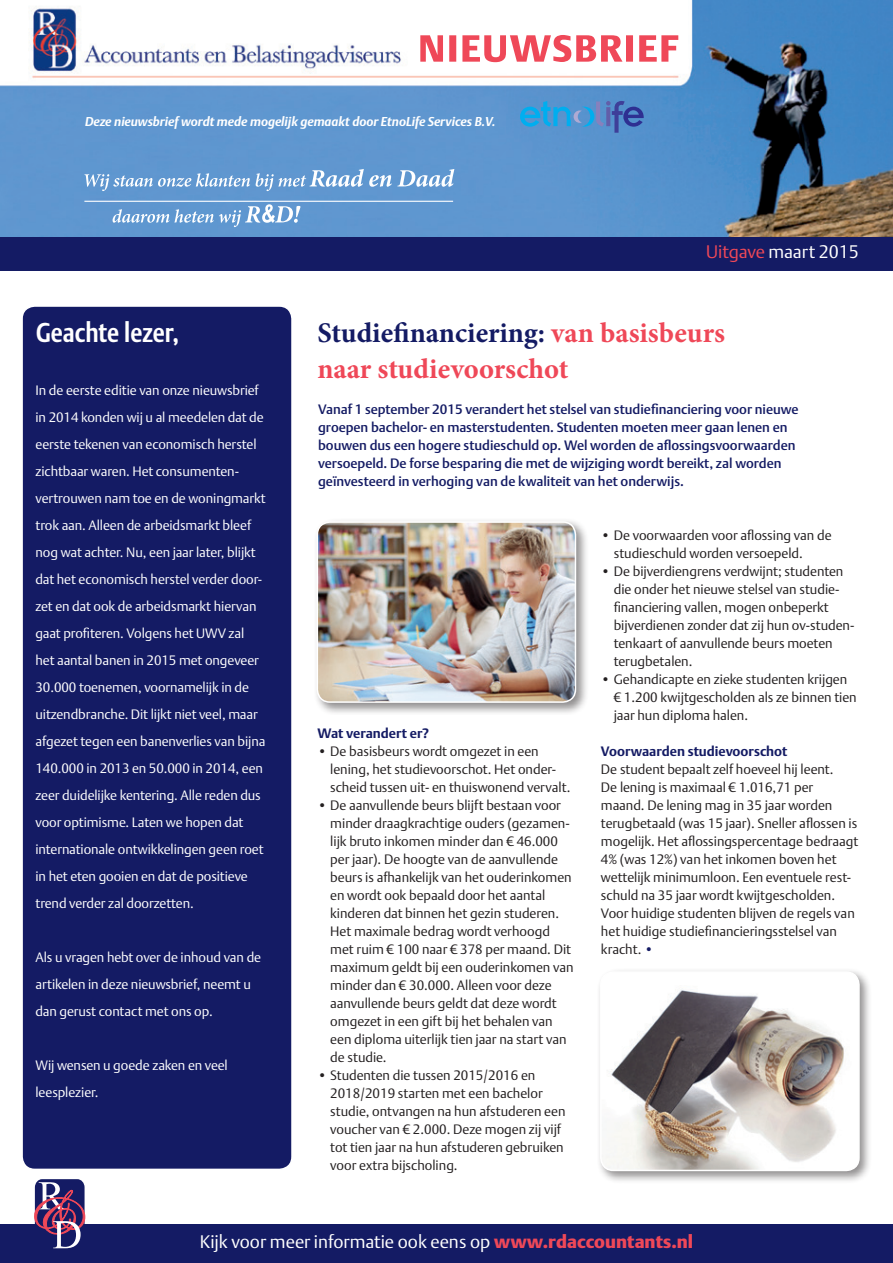
<style>
.page{position:relative;width:893px;height:1263px;background:#fff}
.page>*{position:absolute;margin:0;border:0;box-sizing:border-box;transform-origin:0 0}
.t1{font:700 28.5px/36px "Minion Pro";color:#ef4858}
.t2{font:700 27px "DTL Argo T";letter-spacing:-.005em;color:#fff;scale:.83 1}
.t3{font:300 18px "DTL Argo T";color:#fff}
.t4{font:300 13.5px/18px "DTL Argo T";color:#231f20}
.t5{font:300 13.5px/27px "DTL Argo T";letter-spacing:-.005em;color:#fff}
.t6{font:500 13.5px/18px "DTL Argo T";color:#141b64}
.t7{font:700 13.5px "DTL Argo T";color:#141b64}
.t8{font:italic 700 12.75px "DTL Argo T";letter-spacing:-.005em;color:#fff}
.s1{color:#ef4858}
.s2{color:#141b64}
.s3{font-weight:900;color:#ef4858}
</style>
<div class="page">
<div style="left:0;top:235px;width:893px;height:35px;background:#141b64"></div>
<div style="left:0;top:1224px;width:893px;height:39px;background:#141b64"></div>
<div style="left:22px;top:306px;width:270px;height:863px;background:#141b64;border-radius:13px"></div>
<div style="left:21px;top:305px;width:272px;height:865px;border:2px solid #fff;border-radius:13px"></div>
<img style="left:0;top:0;width:893px;height:236px">
<svg style="left:113px;top:204px;width:188px;height:23px;background:#7fabd9"></svg>
<svg style="left:84px;top:169px;width:370px;height:22px;background:#7fabd9"></svg>
<hr style="left:84px;top:201px;width:369px;height:1px;background:#fff">
<svg style="left:420px;top:35px;width:258px;height:27px"></svg>
<svg style="left:520px;top:101px;width:124px;height:32px;background:#488ccb"></svg>
<div style="left:313px;top:518px;width:276px;height:197px;background:#231f20;opacity:.5"></div>
<img style="left:317px;top:522px;width:258px;height:180px">
<div style="left:317px;top:521px;width:259px;height:182px;border:2px solid #fff;border-radius:13px"></div>
<div style="left:596px;top:968px;width:276px;height:216px;background:#231f20;opacity:.5"></div>
<img style="left:601px;top:972px;width:258px;height:198px">
<div style="left:600px;top:971px;width:260px;height:200px;border:2px solid #fff;border-radius:13px"></div>
<div style="left:35px;top:1179px;width:50px;height:72px;background:#141b64;border-radius:8px"></div>
<svg style="left:34px;top:1182px;width:51px;height:66px"></svg>
<p class="t8" style="left:85px;top:114px;width:412px">Deze nieuwsbrief wordt mede mogelijk gemaakt door EtnoLife Services B.V.</p>
<h3 class="t3" style="left:706px;top:241px;width:154px"><span class="s1">Uitgave</span> maart 2015</h3>
<h2 class="t2" style="left:36px;top:316px;width:174px">Geachte lezer,</h2>
<p class="t5" style="left:36px;top:377px;width:232px">In de eerste editie van onze nieuwsbrief in 2014 konden wij u al meedelen dat de eerste tekenen van economisch herstel zichtbaar waren. Het consumenten&shy;vertrouwen nam toe en de woningmarkt trok aan. Alleen de arbeidsmarkt bleef nog wat achter. Nu, een jaar later, blijkt dat het economisch herstel verder door&shy;zet en dat ook de arbeidsmarkt hiervan gaat profiteren. Volgens het UWV zal het aantal banen in 2015 met ongeveer 30.000 toenemen, voornamelijk in de uitzendbranche. Dit lijkt niet veel, maar afgezet tegen een banenverlies van bijna 140.000 in 2013 en 50.000 in 2014, een zeer duidelijke kentering. Alle reden dus voor optimisme. Laten we hopen dat internationale ontwikkelingen geen roet in het eten gooien en dat de positieve trend verder zal doorzetten.</p>
<p class="t5" style="left:36px;top:944px;width:227px">Als u vragen hebt over de inhoud van de artikelen in deze nieuwsbrief, neemt u dan gerust contact met ons op.</p>
<p class="t5" style="left:36px;top:1052px;width:194px">Wij wensen u goede zaken en veel leesplezier.</p>
<h1 class="t1" style="left:317px;top:315px;width:409px"><span class="s2">Studiefinanciering:</span> van basisbeurs naar studievoorschot</h1>
<p class="t6" style="left:318px;top:400px;width:482px">Vanaf 1 september 2015 verandert het stelsel van studiefinanciering voor nieuwe groepen bachelor- en masterstudenten. Studenten moeten meer gaan lenen en bouwen dus een hogere studieschuld op. Wel worden de aflossingsvoorwaarden versoepeld. De forse besparing die met de wijziging wordt bereikt, zal worden geïnvesteerd in verhoging van de kwaliteit van het onderwijs.</p>
<p class="t7" style="left:317px;top:725px;width:113px">Wat verandert er?</p>
<p class="t4" style="left:330px;top:742px;width:242px;text-indent:-13px">• De basisbeurs wordt omgezet in een lening, het studievoorschot. Het onder&shy;scheid tussen uit- en thuiswonend vervalt.</p>
<p class="t4" style="left:330px;top:796px;width:245px;text-indent:-13px">• De aanvullende beurs blijft bestaan voor minder draagkrachtige ouders (gezamen&shy;lijk bruto inkomen minder dan € 46.000 per jaar). De hoogte van de aanvullende beurs is afhankelijk van het ouderinkomen en wordt ook bepaald door het aantal kinderen dat binnen het gezin studeren.<br>Het maximale bedrag wordt verhoogd met ruim € 100 naar € 378 per maand. Dit maximum geldt bij een ouderinkomen van minder dan € 30.000. Alleen voor deze aanvullende beurs geldt dat deze wordt omgezet in een gift bij het behalen van een diploma uiterlijk tien jaar na start van de studie.</p>
<p class="t4" style="left:330px;top:1066px;width:237px;text-indent:-13px">• Studenten die tussen 2015/2016 en 2018/2019 starten met een bachelor studie, ontvangen na hun afstuderen een voucher van € 2.000. Deze mogen zij vijf tot tien jaar na hun afstuderen gebruiken voor extra bijscholing.</p>
<p class="t4" style="left:614px;top:526px;width:220px;text-indent:-13px">• De voorwaarden voor aflossing van de studieschuld worden versoepeld.</p>
<p class="t4" style="left:614px;top:562px;width:242px;text-indent:-13px">• De bijverdiengrens verdwijnt; studenten die onder het nieuwe stelsel van studie&shy;financiering vallen, mogen onbeperkt bijverdienen zonder dat zij hun ov-studen&shy;tenkaart of aanvullende beurs moeten terugbetalen.</p>
<p class="t4" style="left:614px;top:670px;width:244px;text-indent:-13px">• Gehandicapte en zieke studenten krijgen € 1.200 kwijtgescholden als ze binnen tien jaar hun diploma halen.</p>
<p class="t7" style="left:601px;top:743px;width:188px">Voorwaarden studievoorschot</p>
<p class="t4" style="left:601px;top:760px;width:259px">De student bepaalt zelf hoeveel hij leent.<br>De lening is maximaal € 1.016,71 per maand. De lening mag in 35 jaar worden terugbetaald (was 15 jaar). Sneller aflossen is mogelijk. Het aflossingspercentage bedraagt 4% (was 12%) van het inkomen boven het wettelijk minimumloon. Een eventuele rest&shy;schuld na 35 jaar wordt kwijtgescholden.<br>Voor huidige studenten blijven de regels van het huidige studiefinancieringsstelsel van kracht. <span class="s2">•</span></p>
<h3 class="t3" style="left:200px;top:1231px;width:495px">Kijk voor meer informatie ook eens op <span class="s3">www.rdaccountants.nl</span></h3>
</div>
